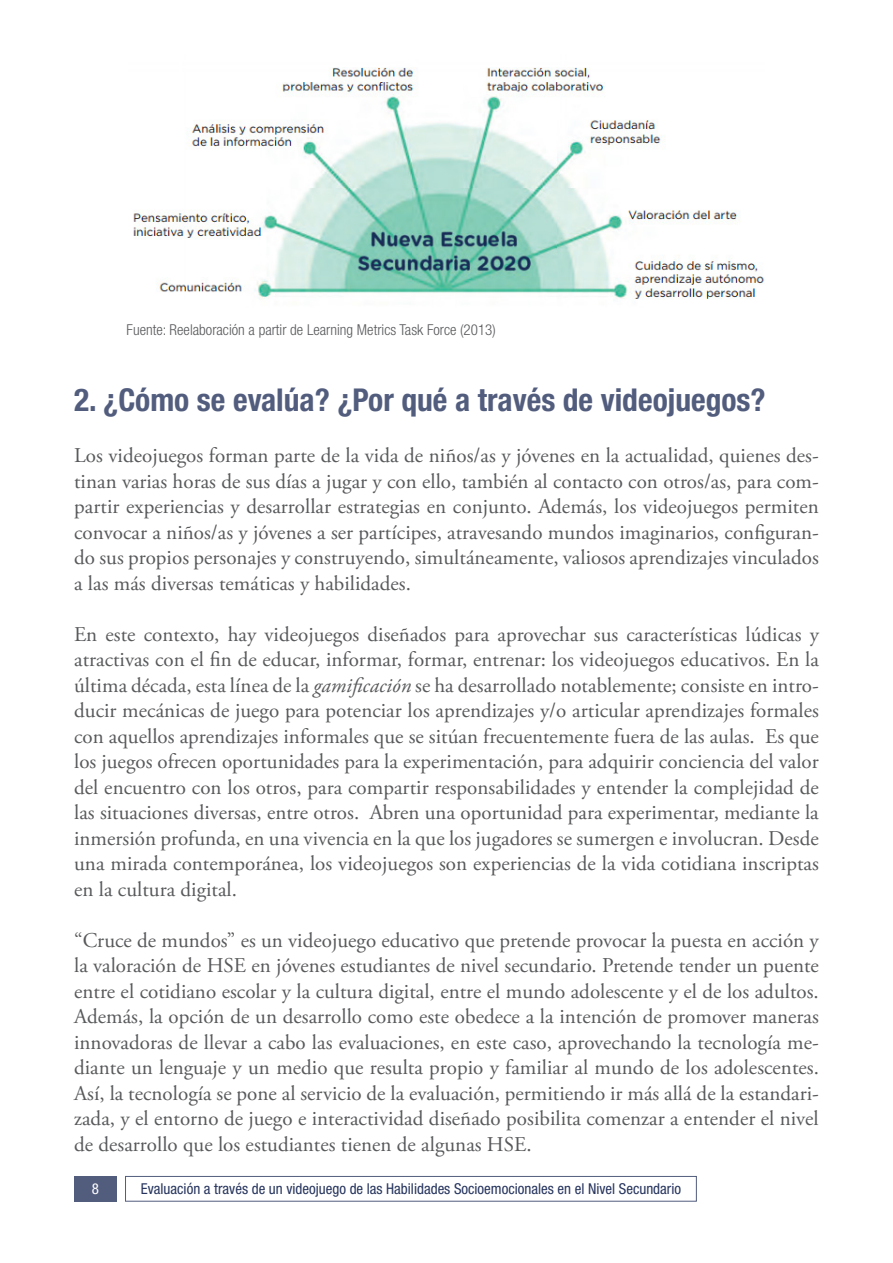
<style>
.page{position:relative;width:893px;height:1263px;background:#fff}
.page>*{position:absolute;margin:0;border:0;box-sizing:border-box;transform-origin:0 0}
.t1{font:700 condensed 31.5px "Helvetica Neue LT Std";color:#525d7e}
.t2{font:21px/25.5px "Adobe Garamond Pro";color:#58595b;text-align:justify}
.t3{font:condensed 15px "Helvetica Neue LT Std";color:#27355e}
.t4{font:300 condensed 15px "Helvetica Neue LT Std";color:#58595b}
.t5{font:condensed 15px "Helvetica Neue LT Std";color:#fff}
.s1{font-style:italic}
</style>
<div class="page">
<div style="left:125px;top:1176px;width:572px;height:25px;border:1px solid #525d7e"></div>
<div style="left:74px;top:1176px;width:43px;height:25px;background:#525d7e"></div>
<img style="left:133px;top:67px;width:632px;height:233px">
<p class="t4" style="left:127px;top:321px;width:371px">Fuente: Reelaboración a partir de Learning Metrics Task Force (2013)</p>
<h1 class="t1" style="left:74px;top:381px;width:693px">2. ¿Cómo se evalúa? ¿Por qué a través de videojuegos?</h1>
<p class="t2" style="left:74px;top:443px;width:746px">Los videojuegos forman parte de la vida de niños/as y jóvenes en la actualidad, quienes des&shy;tinan varias horas de sus días a jugar y con ello, también al contacto con otros/as, para com&shy;partir experiencias y desarrollar estrategias en conjunto. Además, los videojuegos permiten convocar a niños/as y jóvenes a ser partícipes, atravesando mundos imaginarios, configuran&shy;do sus propios personajes y construyendo, simultáneamente, valiosos aprendizajes vinculados a las más diversas temáticas y habilidades.</p>
<p class="t2" style="left:74px;top:622px;width:746px">En este contexto, hay videojuegos diseñados para aprovechar sus características lúdicas y atractivas con el fin de educar, informar, formar, entrenar: los videojuegos educativos. En la última década, esta línea de la <span class="s1">gamificación</span> se ha desarrollado notablemente; consiste en intro&shy;ducir mecánicas de juego para potenciar los aprendizajes y/o articular aprendizajes formales con aquellos aprendizajes informales que se sitúan frecuentemente fuera de las aulas. Es que los juegos ofrecen oportunidades para la experimentación, para adquirir conciencia del valor del encuentro con los otros, para compartir responsabilidades y entender la complejidad de las situaciones diversas, entre otros. Abren una oportunidad para experimentar, mediante la inmersión profunda, en una vivencia en la que los jugadores se sumergen e involucran. Desde una mirada contemporánea, los videojuegos son experiencias de la vida cotidiana inscriptas en la cultura digital.</p>
<p class="t2" style="left:74px;top:928px;width:746px">“Cruce de mundos” es un videojuego educativo que pretende provocar la puesta en acción y la valoración de HSE en jóvenes estudiantes de nivel secundario. Pretende tender un puente entre el cotidiano escolar y la cultura digital, entre el mundo adolescente y el de los adultos.<br>Además, la opción de un desarrollo como este obedece a la intención de promover maneras innovadoras de llevar a cabo las evaluaciones, en este caso, aprovechando la tecnología me&shy;diante un lenguaje y un medio que resulta propio y familiar al mundo de los adolescentes.<br>Así, la tecnología se pone al servicio de la evaluación, permitiendo ir más allá de la estandari&shy;zada, y el entorno de juego e interactividad diseñado posibilita comenzar a entender el nivel de desarrollo que los estudiantes tienen de algunas HSE.</p>
<p class="t5" style="left:92px;top:1180px;width:9px">8</p>
<p class="t3" style="left:141px;top:1180px;width:542px">Evaluación a través de un videojuego de las Habilidades Socioemocionales en el Nivel Secundario</p>
</div>
